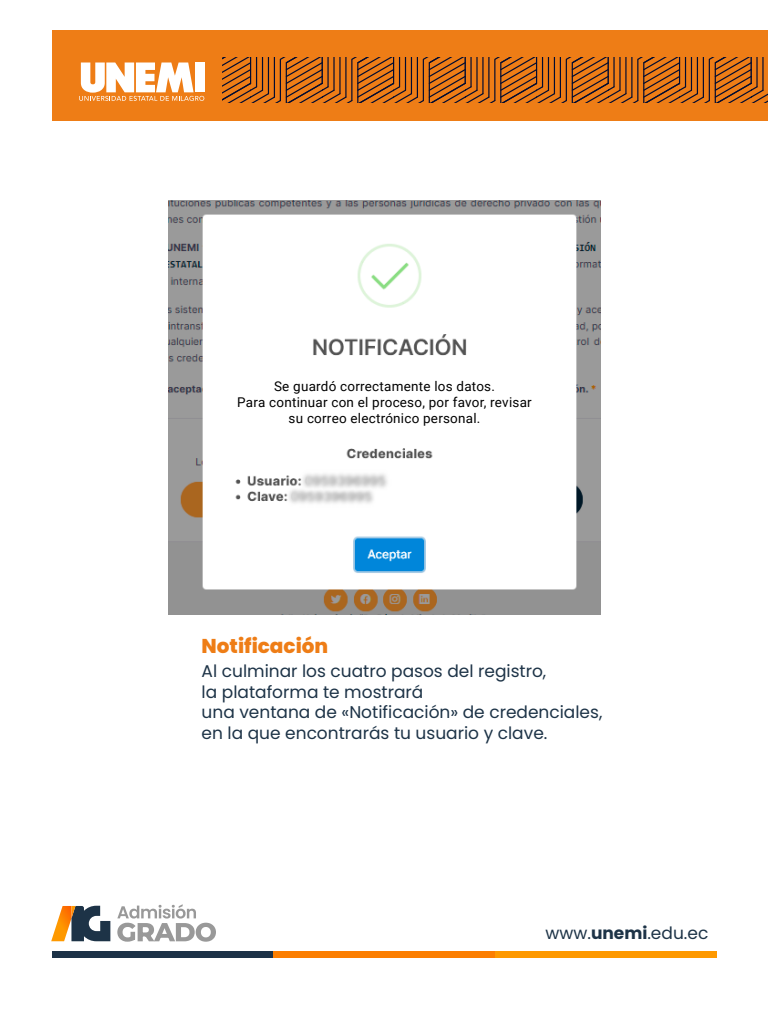
<style>
.page{position:relative;width:768px;height:1024px;background:#fff}
.page>*{position:absolute;margin:0;border:0;box-sizing:border-box;transform-origin:0 0}
.t1{font:800 20px "Poppins";color:#ee7d16}
.t2{font:17px/20.4px "Poppins";color:#1d3347}
.t3{font:13.5px/16.1px "Roboto";letter-spacing:.02em;color:#000;text-align:center}
.s1{font-weight:700}
</style>
<div class="page">
<div style="left:52px;top:30px;width:716px;height:91px;background:#ee7d16"></div>
<div style="left:195px;top:63px;width:10px;height:29px;background:#fff"></div>
<svg style="left:79px;top:63px;width:125px;height:38px"></svg>
<svg style="left:222px;top:57px;width:546px;height:46px"></svg>
<img style="left:168px;top:200px;width:433px;height:415px">
<div style="left:222px;top:372px;width:333px;height:65px;background:#fff"></div>
<div style="left:52px;top:951px;width:222px;height:6px;background:#1c3247"></div>
<div style="left:273px;top:951px;width:222px;height:6px;background:#fc7e00"></div>
<div style="left:495px;top:951px;width:221px;height:6px;background:#fe9900"></div>
<svg style="left:51px;top:906px;width:59px;height:35px"></svg>
<svg style="left:117px;top:904px;width:99px;height:38px"></svg>
<p class="t3" style="left:237px;top:377px;width:296px">Se guardó correctamente los datos.<br>Para continuar con el proceso, por favor, revisar su correo electrónico personal.</p>
<p class="t1" style="left:202px;top:635px;width:128px">Notificación</p>
<p class="t2" style="left:202px;top:661px;width:402px">Al culminar los cuatro pasos del registro,<br>la plataforma te mostrará<br>una ventana de «Notificación» de credenciales, en la que encontrarás tu usuario y clave.</p>
<p class="t2" style="left:546px;top:923px;width:164px">www.<span class="s1">unemi</span>.edu.ec</p>
</div>
